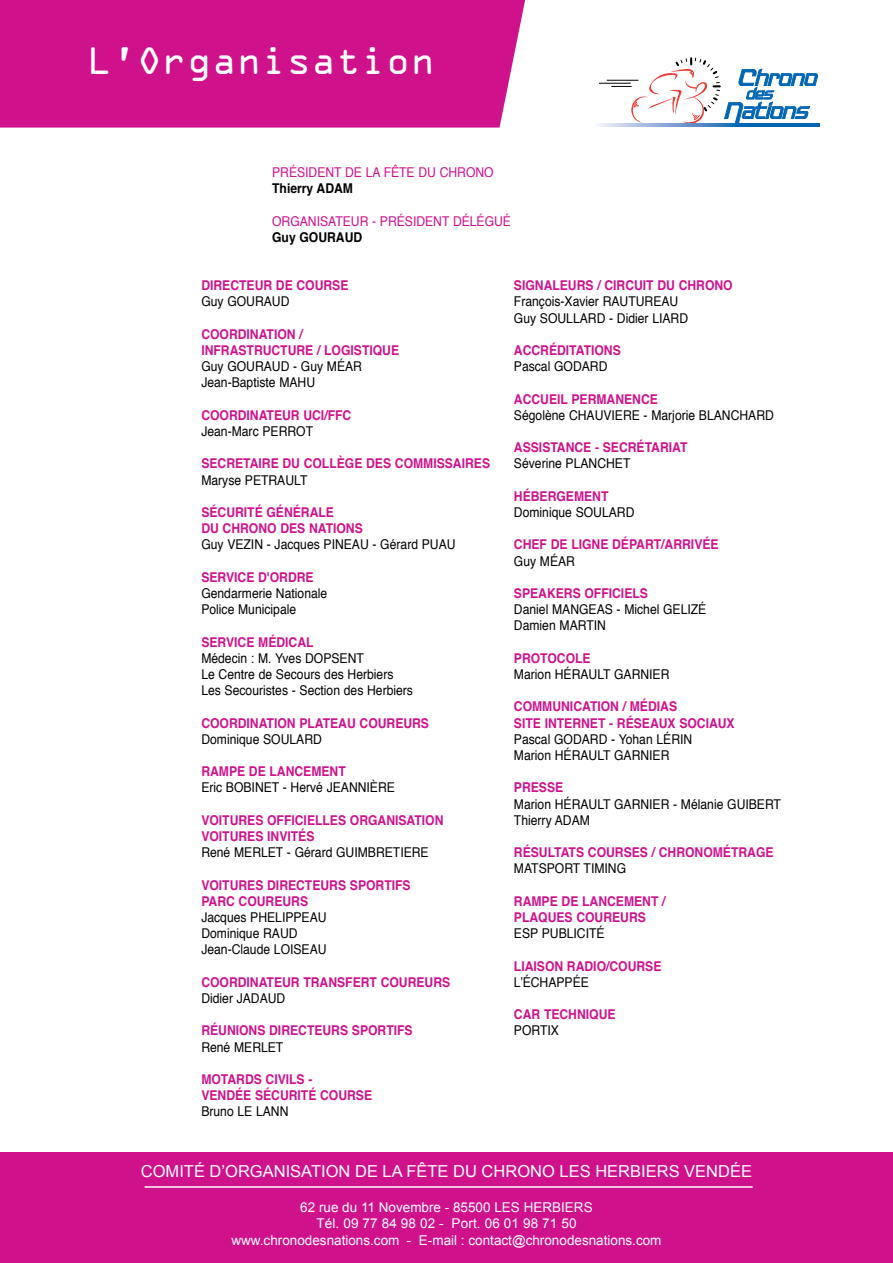
<style>
.page{position:relative;width:893px;height:1263px;background:#fff}
.page>*{position:absolute;margin:0;border:0;box-sizing:border-box;transform-origin:0 0}
.t1{font:34.5px "OCRA Std";color:#fff}
.t2{font:16.5px "Arial";color:#fff}
.t3{font:13.5px/16.2px "Helvetica";color:#000;scale:.9 1}
.t4{font:700 13.5px/16.2px "Helvetica";color:#cf128c;scale:.9 1}
.t5{font:13.5px/16.5px "Arial";color:#fff;text-align:center}
.t6{font:13.5px "Helvetica";color:#cf128c;scale:.9 1}
.t7{font:700 13.5px "Helvetica";color:#000;scale:.9 1}
</style>
<div class="page">
<div style="left:0;top:0;width:525px;height:128px;background:#cf128c"></div>
<hr style="left:607px;top:80px;width:31px;height:1px;background:#000">
<hr style="left:599px;top:83px;width:32px;height:1px;background:#000">
<svg style="left:598px;top:124px;width:222px;height:2px"></svg>
<svg style="left:611px;top:58px;width:207px;height:69px"></svg>
<div style="left:0;top:1152px;width:893px;height:111px;background:#cf128c"></div>
<hr style="left:145px;top:1186px;width:608px;height:2px;background:#fff">
<h1 class="t1" style="left:88px;top:45px;width:349px">L’Organisation</h1>
<p class="t6" style="left:272px;top:162px;width:248px">PRÉSIDENT DE LA FÊTE DU CHRONO</p>
<p class="t7" style="left:272px;top:178px;width:91px">Thierry ADAM</p>
<p class="t6" style="left:272px;top:210px;width:267px">ORGANISATEUR - PRÉSIDENT DÉLÉGUÉ</p>
<p class="t7" style="left:272px;top:226px;width:102px">Guy GOURAUD</p>
<p class="t4" style="left:201px;top:277px;width:165px">DIRECTEUR DE COURSE</p>
<p class="t3" style="left:201px;top:294px;width:99px">Guy GOURAUD</p>
<p class="t4" style="left:201px;top:326px;width:221px">COORDINATION /<br>INFRASTRUCTURE / LOGISTIQUE</p>
<p class="t3" style="left:201px;top:359px;width:180px">Guy GOURAUD - Guy MÉAR<br>Jean-Baptiste MAHU</p>
<p class="t4" style="left:201px;top:407px;width:168px">COORDINATEUR UCI/FFC</p>
<p class="t3" style="left:201px;top:424px;width:126px">Jean-Marc PERROT</p>
<p class="t4" style="left:201px;top:456px;width:322px">SECRETAIRE DU COLLÈGE DES COMMISSAIRES</p>
<p class="t3" style="left:201px;top:472px;width:119px">Maryse PETRAULT</p>
<p class="t4" style="left:201px;top:504px;width:181px">SÉCURITÉ GÉNÉRALE<br>DU CHRONO DES NATIONS</p>
<p class="t3" style="left:201px;top:537px;width:284px">Guy VEZIN - Jacques PINEAU - Gérard PUAU</p>
<p class="t4" style="left:201px;top:569px;width:126px">SERVICE D'ORDRE</p>
<p class="t3" style="left:201px;top:586px;width:141px">Gendarmerie Nationale<br>Police Municipale</p>
<p class="t4" style="left:201px;top:634px;width:126px">SERVICE MÉDICAL</p>
<p class="t3" style="left:201px;top:650px;width:237px">Médecin : M. Yves DOPSENT<br>Le Centre de Secours des Herbiers<br>Les Secouristes - Section des Herbiers</p>
<p class="t4" style="left:201px;top:715px;width:255px">COORDINATION PLATEAU COUREURS</p>
<p class="t3" style="left:201px;top:731px;width:135px">Dominique SOULARD</p>
<p class="t4" style="left:201px;top:763px;width:162px">RAMPE DE LANCEMENT</p>
<p class="t3" style="left:201px;top:780px;width:217px">Eric BOBINET - Hervé JEANNIÈRE</p>
<p class="t4" style="left:201px;top:812px;width:271px">VOITURES OFFICIELLES ORGANISATION<br>VOITURES INVITÉS</p>
<p class="t3" style="left:201px;top:845px;width:254px">René MERLET - Gérard GUIMBRETIERE</p>
<p class="t4" style="left:201px;top:877px;width:234px">VOITURES DIRECTEURS SPORTIFS<br>PARC COUREURS</p>
<p class="t3" style="left:201px;top:910px;width:141px">Jacques PHELIPPEAU<br>Dominique RAUD<br>Jean-Claude LOISEAU</p>
<p class="t4" style="left:201px;top:974px;width:278px">COORDINATEUR TRANSFERT COUREURS</p>
<p class="t3" style="left:201px;top:991px;width:95px">Didier JADAUD</p>
<p class="t4" style="left:201px;top:1023px;width:236px">RÉUNIONS DIRECTEURS SPORTIFS</p>
<p class="t3" style="left:201px;top:1039px;width:93px">René MERLET</p>
<p class="t4" style="left:201px;top:1071px;width:191px">MOTARDS CIVILS -<br>VENDÉE SÉCURITÉ COURSE</p>
<p class="t3" style="left:201px;top:1104px;width:98px">Bruno LE LANN</p>
<p class="t4" style="left:514px;top:277px;width:245px">SIGNALEURS / CIRCUIT DU CHRONO</p>
<p class="t3" style="left:514px;top:294px;width:195px">François-Xavier RAUTUREAU<br>Guy SOULLARD - Didier LIARD</p>
<p class="t4" style="left:514px;top:342px;width:120px">ACCRÉDITATIONS</p>
<p class="t3" style="left:514px;top:359px;width:105px">Pascal GODARD</p>
<p class="t4" style="left:514px;top:391px;width:161px">ACCUEIL PERMANENCE</p>
<p class="t3" style="left:514px;top:407px;width:290px">Ségolène CHAUVIERE - Marjorie BLANCHARD</p>
<p class="t4" style="left:514px;top:439px;width:194px">ASSISTANCE - SECRÉTARIAT</p>
<p class="t3" style="left:514px;top:456px;width:131px">Séverine PLANCHET</p>
<p class="t4" style="left:514px;top:488px;width:107px">HÉBERGEMENT</p>
<p class="t3" style="left:514px;top:505px;width:135px">Dominique SOULARD</p>
<p class="t4" style="left:514px;top:537px;width:229px">CHEF DE LIGNE DÉPART/ARRIVÉE</p>
<p class="t3" style="left:514px;top:553px;width:69px">Guy MÉAR</p>
<p class="t4" style="left:514px;top:585px;width:150px">SPEAKERS OFFICIELS</p>
<p class="t3" style="left:514px;top:602px;width:215px">Daniel MANGEAS - Michel GELIZÉ<br>Damien MARTIN</p>
<p class="t4" style="left:514px;top:650px;width:87px">PROTOCOLE</p>
<p class="t3" style="left:514px;top:667px;width:174px">Marion HÉRAULT GARNIER</p>
<p class="t4" style="left:514px;top:699px;width:247px">COMMUNICATION / MÉDIAS<br>SITE INTERNET - RÉSEAUX SOCIAUX</p>
<p class="t3" style="left:514px;top:731px;width:200px">Pascal GODARD - Yohan LÉRIN<br>Marion HÉRAULT GARNIER</p>
<p class="t4" style="left:514px;top:780px;width:56px">PRESSE</p>
<p class="t3" style="left:514px;top:796px;width:298px">Marion HÉRAULT GARNIER - Mélanie GUIBERT<br>Thierry ADAM</p>
<p class="t4" style="left:514px;top:844px;width:290px">RÉSULTATS COURSES / CHRONOMÉTRAGE</p>
<p class="t3" style="left:514px;top:861px;width:126px">MATSPORT TIMING</p>
<p class="t4" style="left:514px;top:893px;width:170px">RAMPE DE LANCEMENT /<br>PLAQUES COUREURS</p>
<p class="t3" style="left:514px;top:926px;width:102px">ESP PUBLICITÉ</p>
<p class="t4" style="left:514px;top:958px;width:165px">LIAISON RADIO/COURSE</p>
<p class="t3" style="left:514px;top:974px;width:85px">L’ÉCHAPPÉE</p>
<p class="t4" style="left:514px;top:1006px;width:114px">CAR TECHNIQUE</p>
<p class="t3" style="left:514px;top:1023px;width:52px">PORTIX</p>
<p class="t2" style="left:141px;top:1161px;width:613px">COMITÉ D’ORGANISATION DE LA FÊTE DU CHRONO LES HERBIERS VENDÉE</p>
<p class="t5" style="left:231px;top:1199px;width:432px">62 rue du 11 Novembre - 85500 LES HERBIERS<br>Tél. 09 77 84 98 02 - Port. 06 01 98 71 50 www.chronodesnations.com - E-mail : contact@chronodesnations.com</p>
</div>
